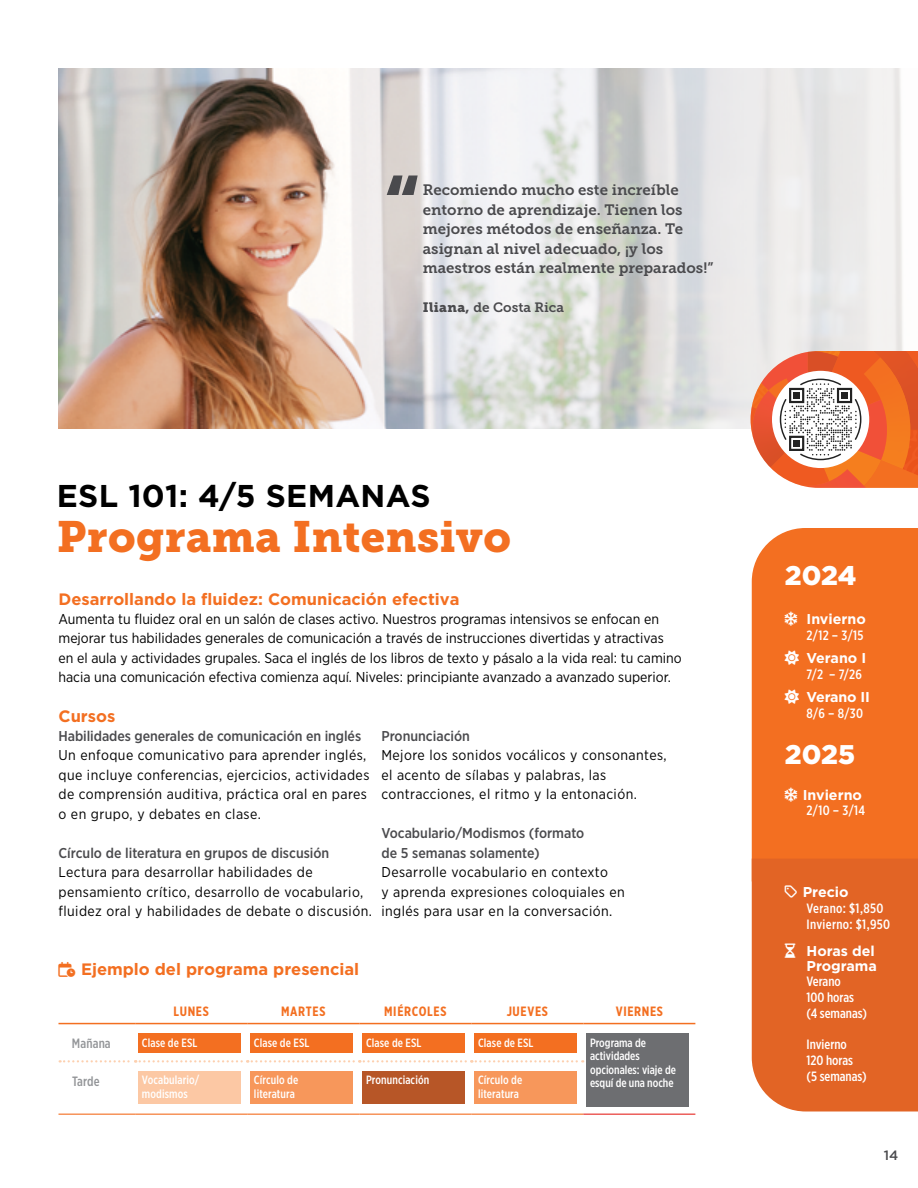
<style>
.page{position:relative;width:918px;height:1188px;background:#fff}
.page>*{position:absolute;margin:0;border:0;box-sizing:border-box;transform-origin:0 0}
.t1{font:43.5px "Museo Slab 900";letter-spacing:.01em;color:#f36f21}
.t2{font:700 31.5px "Gotham";letter-spacing:.01em;color:#000}
.t3{font:900 27px "Gotham";letter-spacing:-.005em;color:#fff}
.t4{font:700 16.5px "Gotham";color:#f36f21}
.t5{font:15px/19.5px "Museo Slab 700";color:#4a4a4d}
.t6{font:14.25px/19.5px "Gotham Narrow";letter-spacing:.02em;color:#000}
.t7{font:14.25px/19.5px "Gotham Narrow";color:#000}
.t8{font:500 14.25px/19.5px "Gotham Narrow";color:#4a4a4d}
.t9{font:700 14.25px/15px "Gotham";color:#fff}
.t10{font:500 13.5px/15.8px "Gotham X Narrow";color:#fff}
.t11{font:700 13.5px "Gotham X Narrow";letter-spacing:.05em;color:#f36f21}
.t12{font:500 13.5px/15.8px "Gotham X Narrow";letter-spacing:.025em;color:#fff}
.t13{font:13.5px "Museo Slab 700";color:#4a4a4d}
.t14{font:500 13.5px "Gotham X Narrow";letter-spacing:.01em;color:#939598}
.t15{font:500 13.5px "Gotham";color:#4a4a4d}
.t16{font:500 12px/13.5px "Gotham X Narrow";letter-spacing:.01em;color:#fff}
.s1{font-family:"Museo Slab 900"}
</style>
<div class="page">
<img style="left:58px;top:68px;width:845px;height:361px">
<div style="left:752px;top:528px;width:166px;height:331px;background:#f36f21"></div>
<hr style="left:58px;top:1114px;width:77px;height:1px;background:#f36f21">
<hr style="left:135px;top:1114px;width:112px;height:1px;background:#f36f21">
<hr style="left:247px;top:1114px;width:112px;height:1px;background:#f36f21">
<hr style="left:359px;top:1114px;width:112px;height:1px;background:#f36f21">
<hr style="left:471px;top:1114px;width:112px;height:1px;background:#f36f21">
<hr style="left:583px;top:1114px;width:112px;height:1px;background:#e52823">
<hr style="left:58px;top:1023px;width:77px;height:1px;background:#f36f21">
<hr style="left:135px;top:1023px;width:112px;height:1px;background:#f36f21">
<hr style="left:247px;top:1023px;width:112px;height:1px;background:#f36f21">
<hr style="left:359px;top:1023px;width:112px;height:1px;background:#f36f21">
<hr style="left:471px;top:1023px;width:112px;height:1px;background:#f36f21">
<hr style="left:583px;top:1023px;width:112px;height:1px;background:#f36f21">
<svg style="left:60px;top:1060px;width:523px;height:2px"></svg>
<div style="left:138px;top:1034px;width:102px;height:19px;background:#f36f21"></div>
<div style="left:250px;top:1034px;width:103px;height:19px;background:#f36f21"></div>
<div style="left:363px;top:1034px;width:102px;height:19px;background:#f36f21"></div>
<div style="left:475px;top:1034px;width:102px;height:19px;background:#f36f21"></div>
<div style="left:587px;top:1034px;width:102px;height:73px;background:#6d6e71"></div>
<div style="left:138px;top:1071px;width:102px;height:33px;background:#fcc8a4"></div>
<div style="left:250px;top:1071px;width:103px;height:33px;background:#f7975b"></div>
<div style="left:363px;top:1071px;width:102px;height:33px;background:#b75627"></div>
<div style="left:475px;top:1071px;width:102px;height:33px;background:#f7975b"></div>
<svg style="left:387px;top:176px;width:31px;height:19px"></svg>
<svg style="left:751px;top:351px;width:167px;height:137px"></svg>
<div style="left:789px;top:388px;width:15px;height:15px;border:2px solid #222"></div>
<div style="left:793px;top:392px;width:7px;height:7px;background:#222"></div>
<div style="left:837px;top:388px;width:15px;height:15px;border:2px solid #222"></div>
<div style="left:841px;top:392px;width:7px;height:7px;background:#222"></div>
<div style="left:789px;top:436px;width:15px;height:15px;border:2px solid #222"></div>
<div style="left:793px;top:440px;width:7px;height:7px;background:#222"></div>
<svg style="left:785px;top:612px;width:12px;height:14px"></svg>
<svg style="left:785px;top:651px;width:14px;height:14px"></svg>
<svg style="left:785px;top:690px;width:14px;height:14px"></svg>
<svg style="left:785px;top:787px;width:12px;height:14px"></svg>
<div style="left:752px;top:859px;width:166px;height:252px;background:#e26425"></div>
<p class="t5" style="left:423px;top:180px;width:292px">Recomiendo mucho este increíble entorno de aprendizaje. Tienen los mejores métodos de enseñanza. Te asignan al nivel adecuado, ¡y los maestros están realmente preparados!”</p>
<p class="t13" style="left:423px;top:300px;width:143px"><span class="s1">Iliana,</span> de Costa Rica</p>
<h2 class="t2" style="left:57px;top:475px;width:375px">ESL 101: 4/5 SEMANAS</h2>
<h1 class="t1" style="left:57px;top:512px;width:456px">Programa Intensivo</h1>
<p class="t4" style="left:58px;top:588px;width:403px">Desarrollando la fluidez: Comunicación efectiva</p>
<p class="t7" style="left:58px;top:609px;width:625px">Aumenta tu fluidez oral en un salón de clases activo. Nuestros programas intensivos se enfocan en mejorar tus habilidades generales de comunicación a través de instrucciones divertidas y atractivas en el aula y actividades grupales. Saca el inglés de los libros de texto y pásalo a la vida real: tu camino hacia una comunicación efectiva comienza aquí. Niveles: principiante avanzado a avanzado superior.</p>
<p class="t4" style="left:58px;top:705px;width:58px">Cursos</p>
<p class="t8" style="left:58px;top:726px;width:304px">Habilidades generales de comunicación en inglés</p>
<p class="t6" style="left:58px;top:745px;width:312px">Un enfoque comunicativo para aprender inglés, que incluye conferencias, ejercicios, actividades de comprensión auditiva, práctica oral en pares o en grupo, y debates en clase.</p>
<p class="t8" style="left:58px;top:843px;width:272px">Círculo de literatura en grupos de discusión</p>
<p class="t6" style="left:58px;top:862px;width:315px">Lectura para desarrollar habilidades de pensamiento crítico, desarrollo de vocabulario, fluidez oral y habilidades de debate o discusión.</p>
<p class="t8" style="left:381px;top:726px;width:90px">Pronunciación</p>
<p class="t6" style="left:381px;top:745px;width:287px">Mejore los sonidos vocálicos y consonantes, el acento de sílabas y palabras, las contracciones, el ritmo y la entonación.</p>
<p class="t8" style="left:381px;top:823px;width:204px">Vocabulario/Modismos (formato de 5 semanas solamente)</p>
<p class="t6" style="left:381px;top:862px;width:245px">Desarrolle vocabulario en contexto<br>y aprenda expresiones coloquiales en inglés para usar en la conversación.</p>
<p class="t4" style="left:81px;top:958px;width:280px">Ejemplo del programa presencial</p>
<p class="t11" style="left:174px;top:1003px;width:37px">LUNES</p>
<p class="t11" style="left:281px;top:1003px;width:46px">MARTES</p>
<p class="t11" style="left:384px;top:1003px;width:64px">MIÉRCOLES</p>
<p class="t11" style="left:507px;top:1003px;width:43px">JUEVES</p>
<p class="t11" style="left:616px;top:1003px;width:49px">VIERNES</p>
<p class="t14" style="left:72px;top:1035px;width:40px">Mañana</p>
<p class="t16" style="left:142px;top:1036px;width:57px">Clase de ESL</p>
<p class="t16" style="left:254px;top:1036px;width:57px">Clase de ESL</p>
<p class="t16" style="left:366px;top:1036px;width:57px">Clase de ESL</p>
<p class="t16" style="left:478px;top:1036px;width:57px">Clase de ESL</p>
<p class="t16" style="left:590px;top:1036px;width:87px">Programa de actividades opcionales: viaje de</p>
<p class="t14" style="left:72px;top:1073px;width:29px">Tarde</p>
<p class="t16" style="left:142px;top:1073px;width:59px">Vocabulario/</p>
<p class="t16" style="left:590px;top:1076px;width:85px">esquí de una noche</p>
<p class="t16" style="left:142px;top:1087px;width:47px">modismos</p>
<p class="t16" style="left:254px;top:1073px;width:46px">Círculo de literatura</p>
<p class="t16" style="left:366px;top:1073px;width:65px">Pronunciación</p>
<p class="t16" style="left:478px;top:1073px;width:46px">Círculo de literatura</p>
<h3 class="t3" style="left:785px;top:557px;width:73px">2024</h3>
<p class="t9" style="left:807px;top:611px;width:61px">Invierno</p>
<p class="t10" style="left:807px;top:627px;width:59px">2/12 – 3/15</p>
<p class="t9" style="left:807px;top:650px;width:61px">Verano I</p>
<p class="t10" style="left:807px;top:666px;width:57px">7/2 – 7/26</p>
<p class="t9" style="left:807px;top:689px;width:65px">Verano II</p>
<p class="t10" style="left:807px;top:705px;width:58px">8/6 – 8/30</p>
<h3 class="t3" style="left:785px;top:735px;width:72px">2025</h3>
<p class="t9" style="left:803px;top:787px;width:61px">Invierno</p>
<p class="t10" style="left:807px;top:802px;width:60px">2/10 – 3/14</p>
<p class="t9" style="left:803px;top:884px;width:47px">Precio</p>
<p class="t12" style="left:807px;top:900px;width:85px">Verano: $1,850<br>Invierno: $1,950</p>
<p class="t9" style="left:807px;top:943px;width:72px">Horas del<br>Programa</p>
<p class="t10" style="left:807px;top:973px;width:62px">Verano<br>100 horas (4 semanas)</p>
<p class="t10" style="left:807px;top:1036px;width:62px">Invierno<br>120 horas (5 semanas)</p>
<p class="t15" style="left:884px;top:1147px;width:16px">14</p>
</div>
